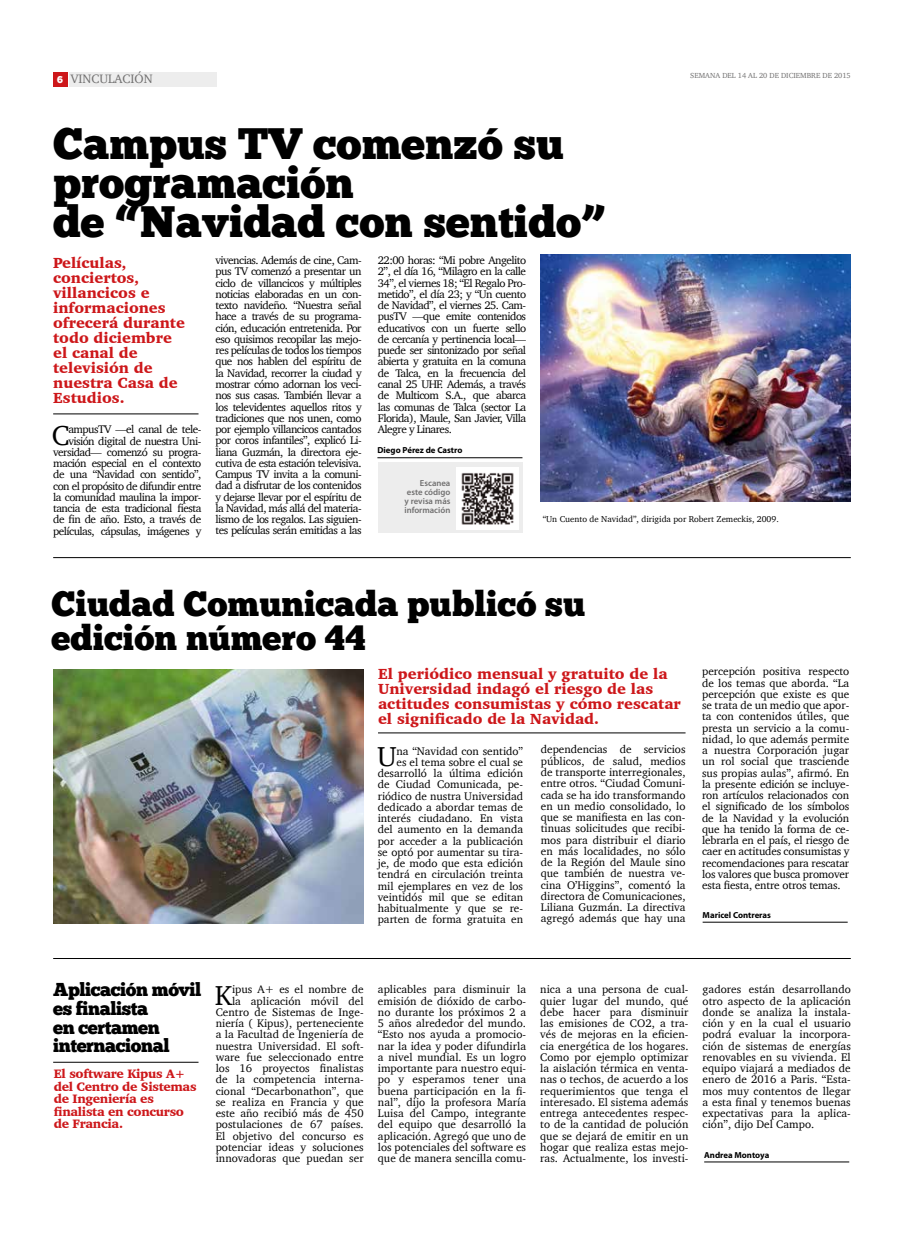
<style>
.page{position:relative;width:904px;height:1241px;background:#fff}
.page>*{position:absolute;margin:0;border:0;box-sizing:border-box;transform-origin:0 0}
.t1{font:43.75px/38.8px "Chunk Five Ex";color:#000}
.t2{font:35px/33.8px "Chunk Five Ex";color:#000}
.t3{font:28px "Charter";color:#000}
.t4{font:18.62px/18.8px "Chunk Five Ex";letter-spacing:-.025em;color:#000}
.t5{font:900 15px/15px "Charter";color:#cd171a}
.t6{font:900 12.5px/12.5px "Charter";letter-spacing:-.025em;color:#cd171a}
.t7{font:12.5px "Charter";color:#706f6f}
.t8{font:11.25px/11.2px "Charter";color:#000;text-align:justify}
.t9{font:11.25px/11.2px "Charter";letter-spacing:-.045em;color:#000;text-align:right}
.t10{font:8.75px "Charter";color:#000}
.t11{font:700 8.75px "Myriad Pro";color:#000}
.t12{font:600 8.75px/8.8px "Myriad Pro";color:#706f6f;text-align:justify}
.t13{font:7.5px "Charter";color:#706f6f}
.s1{font-family:"Chunk Five Ex";font-size:10px;color:#fff}
</style>
<div class="page">
<div style="left:53px;top:72px;width:15px;height:15px;background:#cd171a"></div>
<div style="left:69px;top:72px;width:147px;height:15px;background:#ededed"></div>
<hr style="left:53px;top:413px;width:145px;height:1px;background:#000">
<hr style="left:53px;top:557px;width:797px;height:1px;background:#000">
<hr style="left:53px;top:958px;width:797px;height:1px;background:#000">
<hr style="left:53px;top:1061px;width:145px;height:1px;background:#000">
<hr style="left:378px;top:732px;width:307px;height:1px;background:#000">
<hr style="left:377px;top:457px;width:145px;height:1px;background:#000">
<hr style="left:702px;top:921px;width:145px;height:1px;background:#000">
<hr style="left:704px;top:1161px;width:145px;height:1px;background:#000">
<img style="left:540px;top:255px;width:310px;height:246px">
<img style="left:54px;top:669px;width:310px;height:253px">
<div style="left:378px;top:462px;width:144px;height:70px;background:#ededed"></div>
<img style="left:456px;top:467px;width:62px;height:62px">
<p class="t7" style="left:57px;top:68px;width:97px"><span class="s1">6</span> VINCULACIÓN</p>
<h1 class="t1" style="left:53px;top:124px;width:554px">Campus TV comenzó su programación<br>de “Navidad con sentido”</h1>
<p class="t13" style="left:690px;top:69px;width:162px">SEMANA DEL 14 AL 20 DE DICIEMBRE DE 2015</p>
<h3 class="t5" style="left:53px;top:255px;width:133px">Películas, conciertos, villancicos e informaciones ofrecerá durante todo diciembre el canal de televisión de nuestra Casa de<br>Estudios.</h3>
<p class="t9" style="left:53px;top:423px;width:150px">ampusTV —el canal de tele&shy;visión digital de nuestra Uni&shy;versidad— comenzó su progra&shy;mación especial en el contexto de una “Navidad con sentido”, con el propósito de difundir entre la comunidad maulina la impor&shy;tancia de esta tradicional fiesta de fin de año. Esto, a través de películas, cápsulas, imágenes y</p>
<h3 class="t3" style="left:52px;top:411px;width:19px">C</h3>
<p class="t8" style="left:215px;top:254px;width:148px">vivencias. Además de cine, Cam&shy;pus TV comenzó a presentar un ciclo de villancicos y múltiples noticias elaboradas en un con&shy;texto navideño. “Nuestra señal hace a través de su programa&shy;ción, educación entretenida. Por eso quisimos recopilar las mejo&shy;res películas de todos los tiempos que nos hablen del espíritu de la Navidad, recorrer la ciudad y mostrar cómo adornan los veci&shy;nos sus casas. También llevar a los televidentes aquellos ritos y tradiciones que nos unen, como por ejemplo villancicos cantados por coros infantiles”, explicó Li&shy;liana Guzmán, la directora eje&shy;cutiva de esta estación televisiva.<br>Campus TV invita a la comuni&shy;dad a disfrutar de los contenidos y dejarse llevar por el espíritu de la Navidad, más allá del materia&shy;lismo de los regalos. Las siguien&shy;tes películas serán emitidas a las</p>
<p class="t8" style="left:378px;top:254px;width:150px">22:00 horas: “Mi pobre Angelito 2”, el día 16, “Milagro en la calle 34”, el viernes 18; “El Regalo Pro&shy;metido”, el día 23; y “Un cuento de Navidad”, el viernes 25. Cam&shy;pusTV —que emite contenidos educativos con un fuerte sello de cercanía y pertinencia local— puede ser sintonizado por señal abierta y gratuita en la comuna de Talca, en la frecuencia del canal 25 UHF. Además, a través de Multicom S.A., que abarca las comunas de Talca (sector La Florida), Maule, San Javier, Villa Alegre y Linares.</p>
<p class="t11" style="left:377px;top:444px;width:86px">Diego Pérez de Castro</p>
<p class="t12" style="left:404px;top:478px;width:47px;text-indent:15px">Escanea este código y revisa más información</p>
<p class="t10" style="left:542px;top:511px;width:237px">“Un Cuento de Navidad”, dirigida por Robert Zemeckis, 2009.</p>
<h2 class="t2" style="left:52px;top:586px;width:535px">Ciudad Comunicada publicó su edición número 44</h2>
<h3 class="t5" style="left:378px;top:666px;width:304px">El periódico mensual y gratuito de la Universidad indagó el riesgo de las actitudes consumistas y cómo rescatar el significado de la Navidad.</h3>
<p class="t8" style="left:702px;top:665px;width:149px">percepción positiva respecto de los temas que aborda. “La percepción que existe es que se trata de un medio que apor&shy;ta con contenidos útiles, que presta un servicio a la comu&shy;nidad, lo que además permite a nuestra Corporación jugar un rol social que trasciende sus propias aulas”, afirmó. En la presente edición se incluye&shy;ron artículos relacionados con el significado de los símbolos de la Navidad y la evolución que ha tenido la forma de ce&shy;lebrarla en el país, el riesgo de caer en actitudes consumistas y recomendaciones para rescatar los valores que busca promover esta fiesta, entre otros temas.</p>
<p class="t8" style="left:378px;top:744px;width:147px;text-align:right">na “Navidad con sentido”<br>es el tema sobre el cual se desarrolló la última edición de Ciudad Comunicada, pe&shy;riódico de nustra Universidad dedicado a abordar temas de interés ciudadano. En vista del aumento en la demanda por acceder a la publicación se optó por aumentar su tira&shy;je, de modo que esta edición tendrá en circulación treinta mil ejemplares en vez de los veintidós mil que se editan habitualmente y que se re&shy;parten de forma gratuita en</p>
<p class="t8" style="left:541px;top:743px;width:146px">dependencias de servicios públicos, de salud, medios de transporte interregionales, entre otros. “Ciudad Comuni&shy;cada se ha ido transformando en un medio consolidado, lo que se manifiesta en las con&shy;tinuas solicitudes que recibi&shy;mos para distribuir el diario en más localidades, no sólo de la Región del Maule sino que también de nuestra ve&shy;cina O’Higgins”, comentó la directora de Comunicaciones, Liliana Guzmán. La directiva agregó además que hay una</p>
<h3 class="t3" style="left:377px;top:732px;width:21px">U</h3>
<p class="t11" style="left:702px;top:908px;width:70px">Maricel Contreras</p>
<h3 class="t4" style="left:53px;top:979px;width:150px">Aplicación móvil es finalista<br>en certamen internacional</h3>
<h3 class="t3" style="left:215px;top:970px;width:19px">K</h3>
<p class="t8" style="left:216px;top:983px;width:150px;text-align:right">ipus A+ es el nombre de<br>la aplicación móvil del<br>Centro de Sistemas de Inge&shy;niería ( Kipus), perteneciente a la Facultad de Ingeniería de nuestra Universidad. El soft&shy;ware fue seleccionado entre los 16 proyectos finalistas de la competencia interna&shy;cional “Decarbonathon”, que se realiza en Francia y que este año recibió más de 450 postulaciones de 67 países.<br>El objetivo del concurso es potenciar ideas y soluciones innovadoras que puedan ser</p>
<p class="t8" style="left:378px;top:983px;width:150px">aplicables para disminuir la emisión de dióxido de carbo&shy;no durante los próximos 2 a 5 años alrededor del mundo. “Esto nos ayuda a promocio&shy;nar la idea y poder difundirla a nivel mundial. Es un logro importante para nuestro equi&shy;po y esperamos tener una buena participación en la fi&shy;nal”, dijo la profesora María Luisa del Campo, integrante del equipo que desarrolló la aplicación. Agregó que uno de los potenciales del software es que de manera sencilla comu-</p>
<p class="t8" style="left:540px;top:983px;width:150px">nica a una persona de cual&shy;quier lugar del mundo, qué debe hacer para disminuir las emisiones de CO2, a tra&shy;vés de mejoras en la eficien&shy;cia energética de los hogares.<br>Como por ejemplo optimizar la aislación térmica en venta&shy;nas o techos, de acuerdo a los requerimientos que tenga el interesado. El sistema además entrega antecedentes respec&shy;to de la cantidad de polución que se dejará de emitir en un hogar que realiza estas mejo&shy;ras. Actualmente, los investi-</p>
<p class="t6" style="left:54px;top:1067px;width:144px">El software Kipus A+ del Centro de Sistemas de Ingeniería es finalista en concurso de Francia.</p>
<p class="t8" style="left:702px;top:983px;width:150px">gadores están desarrollando otro aspecto de la aplicación donde se analiza la instala&shy;ción y en la cual el usuario podrá evaluar la incorpora&shy;ción de sistemas de energías renovables en su vivienda. El equipo viajará a mediados de enero de 2016 a Paris. “Esta&shy;mos muy contentos de llegar a esta final y tenemos buenas expectativas para la aplica&shy;ción”, dijo Del Campo.</p>
<p class="t11" style="left:704px;top:1148px;width:67px">Andrea Montoya</p>
</div>
